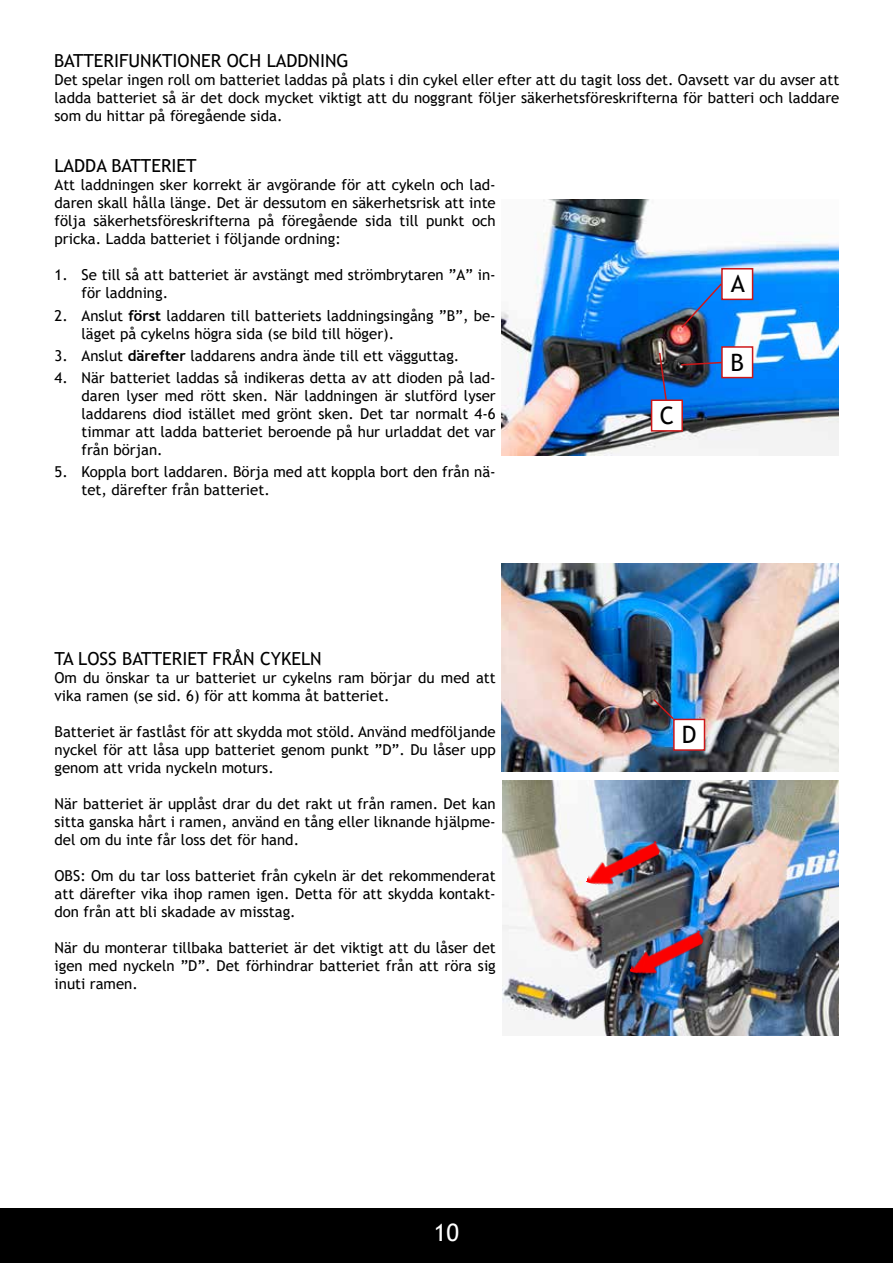
<style>
.page{position:relative;width:893px;height:1263px;background:#fff}
.page>*{position:absolute;margin:0;border:0;box-sizing:border-box;transform-origin:0 0}
.t1{font:24px "Trebuchet MS";color:#000}
.t2{font:24px "Trebuchet MS";color:#fff}
.t3{font:18px "Trebuchet MS";color:#000}
.t4{font:15px/18px "Trebuchet MS";color:#000;text-align:justify}
.s1{font-weight:700}
</style>
<div class="page">
<div style="left:0;top:1209px;width:893px;height:54px;background:#000"></div>
<img style="left:502px;top:200px;width:337px;height:256px">
<div style="left:721px;top:268px;width:32px;height:32px;background:#fff;border:2px solid #cd1719"></div>
<svg style="left:680px;top:282px;width:43px;height:47px;background:#1e70c8"></svg>
<div style="left:721px;top:346px;width:32px;height:32px;background:#fff;border:2px solid #cd1719"></div>
<svg style="left:680px;top:361px;width:43px;height:5px"></svg>
<div style="left:651px;top:399px;width:32px;height:33px;background:#fff;border:2px solid #cd1719"></div>
<svg style="left:658px;top:351px;width:10px;height:51px"></svg>
<img style="left:502px;top:563px;width:336px;height:208px">
<img style="left:502px;top:780px;width:337px;height:255px">
<div style="left:673px;top:719px;width:32px;height:32px;background:#fff;border:2px solid #cd1719"></div>
<svg style="left:652px;top:697px;width:23px;height:24px"></svg>
<img style="left:629px;top:914px;width:77px;height:76px">
<img style="left:586px;top:824px;width:76px;height:77px">
<p class="t3" style="left:54px;top:50px;width:296px">BATTERIFUNKTIONER OCH LADDNING</p>
<p class="t4" style="left:55px;top:71px;width:786px">Det spelar ingen roll om batteriet laddas på plats i din cykel eller efter att du tagit loss det. Oavsett var du avser att ladda batteriet så är det dock mycket viktigt att du noggrant följer säkerhetsföreskrifterna för batteri och laddare som du hittar på föregående sida.</p>
<p class="t3" style="left:55px;top:154px;width:144px">LADDA BATTERIET</p>
<p class="t4" style="left:55px;top:176px;width:443px">Att laddningen sker korrekt är avgörande för att cykeln och lad&shy;daren skall hålla länge. Det är dessutom en säkerhetsrisk att inte följa säkerhetsföreskrifterna på föregående sida till punkt och pricka. Ladda batteriet i följande ordning:</p>
<p class="t4" style="left:82px;top:266px;width:416px;text-indent:-27px">1. Se till så att batteriet är avstängt med strömbrytaren ”A” in&shy;för laddning.</p>
<p class="t4" style="left:82px;top:306px;width:416px;text-indent:-27px">2. Anslut <span class="s1">först</span> laddaren till batteriets laddningsingång ”B”, be&shy;läget på cykelns högra sida (se bild till höger).</p>
<p class="t4" style="left:55px;top:346px;width:406px">3. Anslut <span class="s1">därefter</span> laddarens andra ände till ett vägguttag.</p>
<p class="t4" style="left:82px;top:369px;width:416px;text-indent:-27px">4. När batteriet laddas så indikeras detta av att dioden på lad&shy;daren lyser med rött sken. När laddningen är slutförd lyser laddarens diod istället med grönt sken. Det tar normalt 4-6 timmar att ladda batteriet beroende på hur urladdat det var från början.</p>
<p class="t4" style="left:82px;top:463px;width:416px;text-indent:-27px">5. Koppla bort laddaren. Börja med att koppla bort den från nä&shy;tet, därefter från batteriet.</p>
<p class="t3" style="left:55px;top:647px;width:269px">TA LOSS BATTERIET FRÅN CYKELN</p>
<p class="t4" style="left:55px;top:668px;width:443px">Om du önskar ta ur batteriet ur cykelns ram börjar du med att vika ramen (se sid. 6) för att komma åt batteriet.</p>
<p class="t4" style="left:55px;top:722px;width:443px">Batteriet är fastlåst för att skydda mot stöld. Använd medföljande nyckel för att låsa upp batteriet genom punkt ”D”. Du låser upp genom att vrida nyckeln moturs.</p>
<p class="t4" style="left:55px;top:794px;width:443px">När batteriet är upplåst drar du det rakt ut från ramen. Det kan sitta ganska hårt i ramen, använd en tång eller liknande hjälpme&shy;del om du inte får loss det för hand.</p>
<p class="t4" style="left:55px;top:866px;width:443px">OBS: Om du tar loss batteriet från cykeln är det rekommenderat att därefter vika ihop ramen igen. Detta för att skydda kontakt&shy;don från att bli skadade av misstag.</p>
<p class="t4" style="left:55px;top:938px;width:443px">När du monterar tillbaka batteriet är det viktigt att du låser det igen med nyckeln ”D”. Det förhindrar batteriet från att röra sig inuti ramen.</p>
<h1 class="t2" style="left:434px;top:1217px;width:27px">10</h1>
<h1 class="t1" style="left:660px;top:400px;width:16px">C</h1>
<h1 class="t1" style="left:731px;top:269px;width:16px">A</h1>
<h1 class="t1" style="left:730px;top:347px;width:15px">B</h1>
<h1 class="t1" style="left:682px;top:719px;width:16px">D</h1>
</div>
